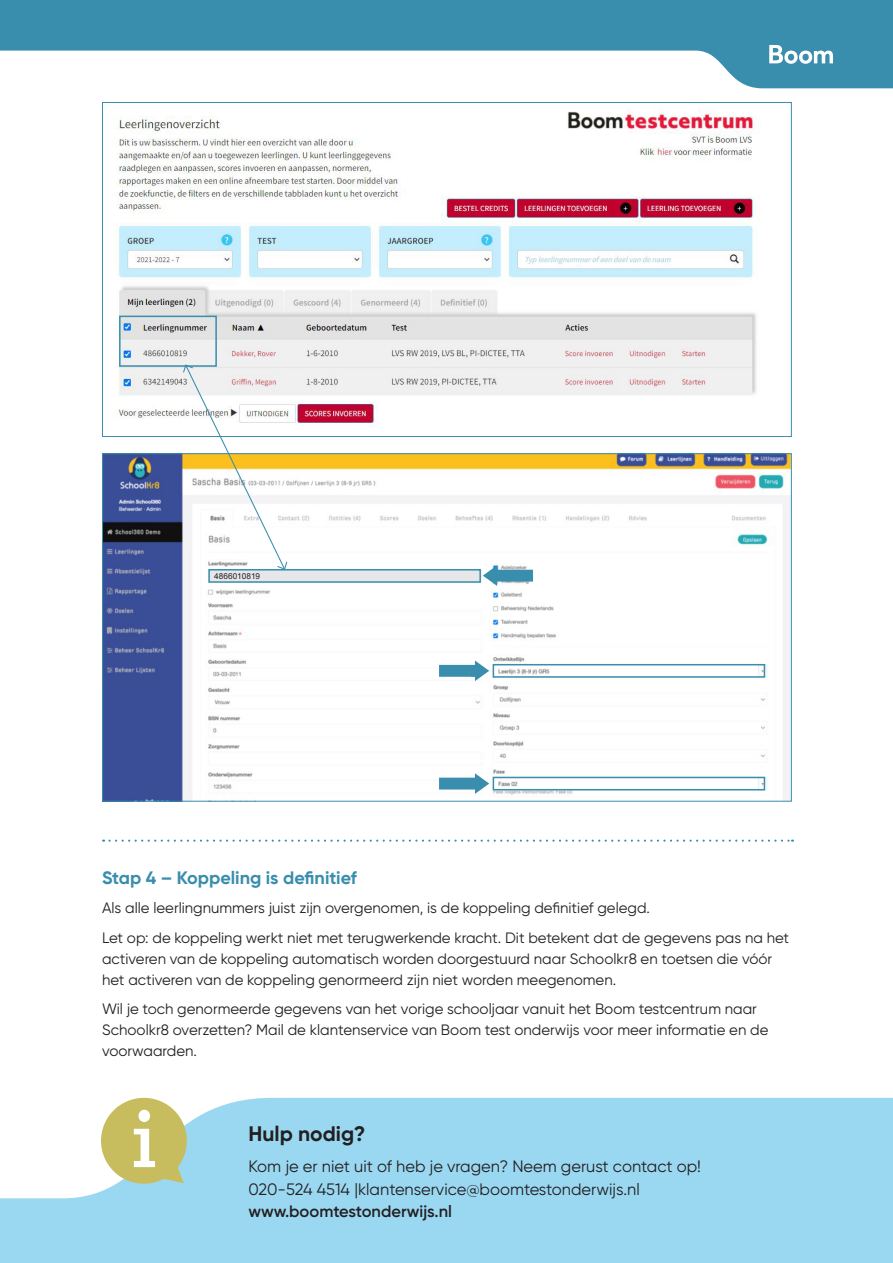
<style>
.page{position:relative;width:893px;height:1263px;background:#fff}
.page>*{position:absolute;margin:0;border:0;box-sizing:border-box;transform-origin:0 0}
.t1{font:700 21px "Gilroy";color:#231f20}
.t2{font:700 18px "Gilroy";color:#398dad}
.t3{font:16.5px/22.5px "Gilroy";color:#231f20}
.t4{font:600 16.5px "Gilroy";color:#231f20}
.t5{font:15px/21px "Gilroy";color:#231f20}
.t6{font:8.25px "Arial";color:#231f20}
</style>
<div class="page">
<svg style="left:0;top:0;width:893px;height:88px;fill:#398dad"></svg>
<svg style="left:769px;top:45px;width:64px;height:19px"></svg>
<img style="left:117px;top:107px;width:639px;height:320px">
<div style="left:119px;top:316px;width:98px;height:51px;border:2px solid #398dad"></div>
<img style="left:104px;top:455px;width:686px;height:345px">
<div style="left:208px;top:569px;width:273px;height:14px;background:#e6e7e9;border:2px solid #398dad"></div>
<div style="left:493px;top:664px;width:272px;height:14px;border:2px solid #398dad"></div>
<div style="left:493px;top:777px;width:272px;height:13px;border:2px solid #398dad"></div>
<svg style="left:483px;top:565px;width:50px;height:21px"></svg>
<svg style="left:439px;top:660px;width:50px;height:21px"></svg>
<svg style="left:439px;top:773px;width:50px;height:21px"></svg>
<svg style="left:103px;top:839px;width:690px;height:3px"></svg>
<svg style="left:0;top:1098px;width:893px;height:165px;background:#a2dbf3"></svg>
<div style="left:101px;top:1098px;width:86px;height:86px;background:#c7bd5e;border-radius:50%"></div>
<svg style="left:134px;top:1110px;width:50px;height:73px"></svg>
<svg style="left:182px;top:364px;width:106px;height:206px"></svg>
<p class="t6" style="left:214px;top:570px;width:47px">4866010819</p>
<p class="t2" style="left:102px;top:866px;width:256px">Stap 4 – Koppeling is definitief</p>
<p class="t5" style="left:102px;top:893px;width:689px;line-height:29.5px">Als alle leerlingnummers juist zijn overgenomen, is de koppeling definitief gelegd.<br>Let op: de koppeling werkt niet met terugwerkende kracht. Dit betekent dat de gegevens pas na het</p>
<p class="t5" style="left:102px;top:948px;width:672px">activeren van de koppeling automatisch worden doorgestuurd naar Schoolkr8 en toetsen die vóór het activeren van de koppeling genormeerd zijn niet worden meegenomen.</p>
<p class="t5" style="left:102px;top:998px;width:668px">Wil je toch genormeerde gegevens van het vorige schooljaar vanuit het Boom testcentrum naar<br>Schoolkr8 overzetten? Mail de klantenservice van Boom test onderwijs voor meer informatie en de voorwaarden.</p>
<h1 class="t1" style="left:248px;top:1120px;width:119px">Hulp nodig?</h1>
<p class="t3" style="left:248px;top:1155px;width:454px">Kom je er niet uit of heb je vragen? Neem gerust contact op!<br>020-524 4514 |klantenservice@boomtestonderwijs.nl</p>
<p class="t4" style="left:248px;top:1201px;width:205px">www.boomtestonderwijs.nl</p>
</div>
